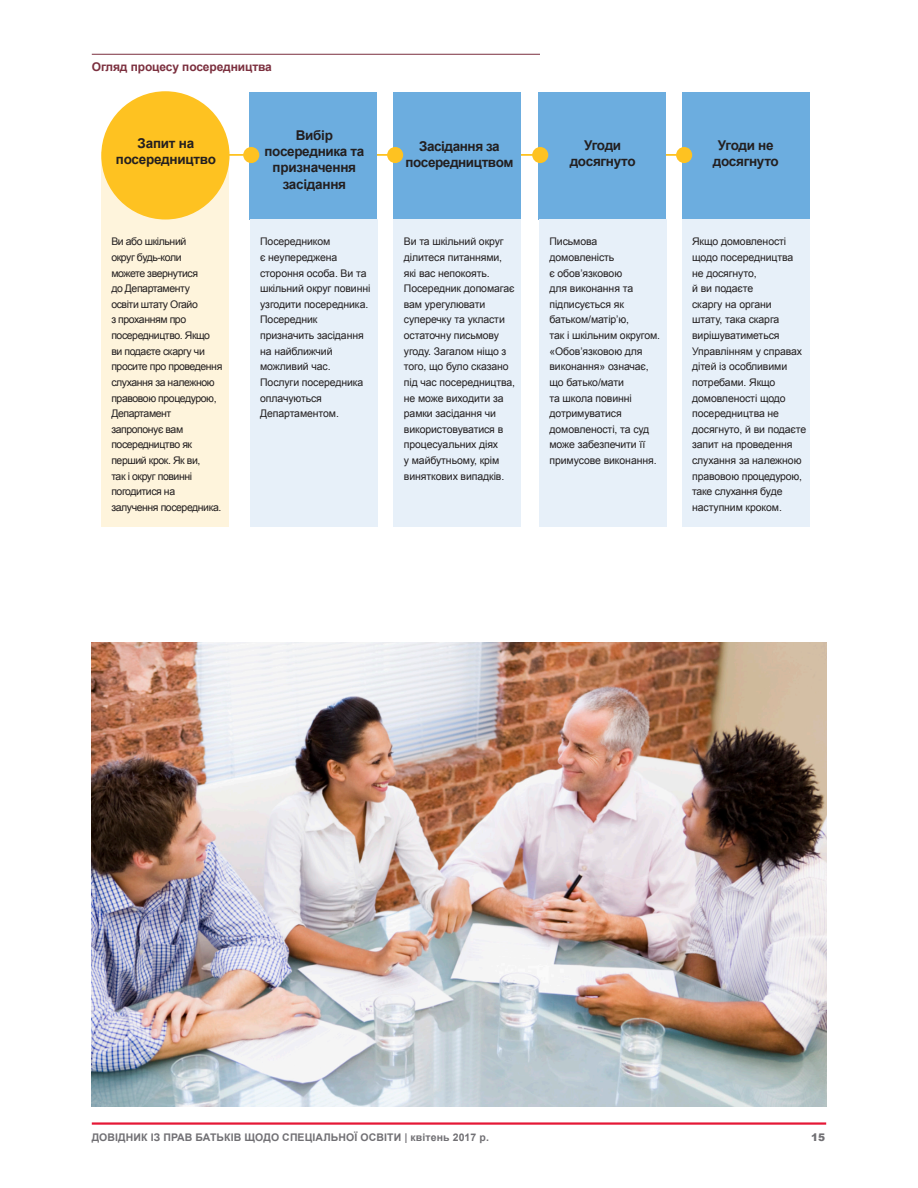
<style>
.page{position:relative;width:918px;height:1188px;background:#fff}
.page>*{position:absolute;margin:0;border:0;box-sizing:border-box;transform-origin:0 0}
.Diagram_Text{font:700 13.5px/16.2px "Arial";letter-spacing:-.025em;color:#231f20;text-align:center}
.t1{font:700 12px "Arial";letter-spacing:-.01em;color:#7b2f3e}
.Diagram_Text-2{font:10.5px/15.6px "Arial";letter-spacing:-.01em;color:#231f20}
.Diagram_Text-3{font:10.5px/15.6px "Arial";letter-spacing:-.04em;color:#231f20}
.t2{font:700 10.5px "Arial";letter-spacing:.01em;color:#717074}
.t3{font:900 10.5px "Arial";color:#717074}
.s1{font-family:"Arial Narrow";font-weight:400;font-size:13.5px}
</style>
<div class="page">
<hr style="left:92px;top:1122px;width:734px;height:3px;background:#e51836">
<hr style="left:92px;top:54px;width:448px;height:1px;background:#7b2f3e">
<div style="left:101px;top:152px;width:127px;height:374px;background:#fef4dc"></div>
<div style="left:683px;top:92px;width:127px;height:127px;background:#6caddf"></div>
<div style="left:676px;top:147px;width:16px;height:16px;background:#fec221;border-radius:50%"></div>
<hr style="left:653px;top:154px;width:26px;height:2px;background:#fec221">
<div style="left:539px;top:92px;width:127px;height:127px;background:#6caddf"></div>
<div style="left:532px;top:147px;width:16px;height:16px;background:#fec221;border-radius:50%"></div>
<hr style="left:509px;top:154px;width:27px;height:2px;background:#fec221">
<div style="left:394px;top:92px;width:127px;height:127px;background:#6caddf"></div>
<div style="left:387px;top:147px;width:16px;height:16px;background:#fec221;border-radius:50%"></div>
<hr style="left:364px;top:154px;width:27px;height:2px;background:#fec221">
<div style="left:101px;top:91px;width:129px;height:129px;background:#fec221;border-radius:50%"></div>
<div style="left:250px;top:92px;width:127px;height:127px;background:#6caddf"></div>
<div style="left:243px;top:147px;width:16px;height:16px;background:#fec221;border-radius:50%"></div>
<hr style="left:220px;top:154px;width:27px;height:2px;background:#fec221">
<div style="left:250px;top:219px;width:127px;height:307px;background:#e7f0f9"></div>
<div style="left:394px;top:219px;width:127px;height:307px;background:#e7f0f9"></div>
<div style="left:539px;top:219px;width:128px;height:307px;background:#e7f0f9"></div>
<div style="left:682px;top:219px;width:127px;height:307px;background:#e7f0f9"></div>
<img style="left:92px;top:642px;width:734px;height:464px">
<p class="t1" style="left:92px;top:59px;width:182px">Огляд процесу посередництва</p>
<p class="Diagram_Text" style="left:116px;top:136px;width:102px">Запит на посередництво</p>
<p class="Diagram_Text-3" style="left:111px;top:234px;width:113px">Ви або шкільний<br>округ будь-коли<br>можете звернутися<br>до Департаменту<br>освіти штату Огайо<br>з проханням про посередництво. Якщо ви подаєте скаргу чи просите про проведення слухання за належною правовою процедурою,<br>Департамент запропонує вам посередництво як перший крок. Як ви,<br>так і округ повинні погодитися на залучення посередника.</p>
<p class="Diagram_Text" style="left:265px;top:128px;width:101px">Вибір посередника та призначення засідання</p>
<p class="Diagram_Text-2" style="left:260px;top:234px;width:112px">Посередником<br>є неупереджена стороння особа. Ви та шкільний округ повинні узгодити посередника.<br>Посередник призначить засідання на найближчий можливий час.<br>Послуги посередника оплачуються<br>Департаментом.</p>
<p class="Diagram_Text" style="left:405px;top:138px;width:109px">Засідання за посередництвом</p>
<p class="Diagram_Text-2" style="left:404px;top:234px;width:113px">Ви та шкільний округ ділитеся питаннями, які вас непокоять.<br>Посередник допомагає вам урегулювати суперечку та укласти остаточну письмову угоду. Загалом ніщо з того, що було сказано під час посередництва, не може виходити за рамки засідання чи використовуватися в процесуальних діях<br>у майбутньому, крім виняткових випадків.</p>
<p class="Diagram_Text" style="left:570px;top:138px;width:67px">Угоди досягнуто</p>
<p class="Diagram_Text-2" style="left:550px;top:234px;width:112px">Письмова домовленість<br>є обов’язковою<br>для виконання та підписується як батьком/матір’ю,<br>так і шкільним округом. «Обов’язковою для виконання» означає, що батько/мати<br>та школа повинні дотримуватися домовленості, та суд може забезпечити її примусове виконання.</p>
<p class="Diagram_Text" style="left:713px;top:137px;width:67px">Угоди не досягнуто</p>
<p class="Diagram_Text-2" style="left:692px;top:234px;width:116px">Якщо домовленості щодо посередництва не досягнуто,<br>й ви подаєте<br>скаргу на органи<br>штату, така скарга вирішуватиметься<br>Управлінням у справах дітей із особливими потребами. Якщо домовленості щодо посередництва не досягнуто, й ви подаєте запит на проведення слухання за належною правовою процедурою, таке слухання буде наступним кроком.</p>
<p class="t2" style="left:92px;top:1131px;width:399px">ДОВІДНИК ІЗ ПРАВ БАТЬКІВ ЩОДО СПЕЦІАЛЬНОЇ ОСВІТИ <span class="s1">I</span> квітень 2017 р.</p>
<p class="t3" style="left:811px;top:1130px;width:16px">15</p>
</div>
